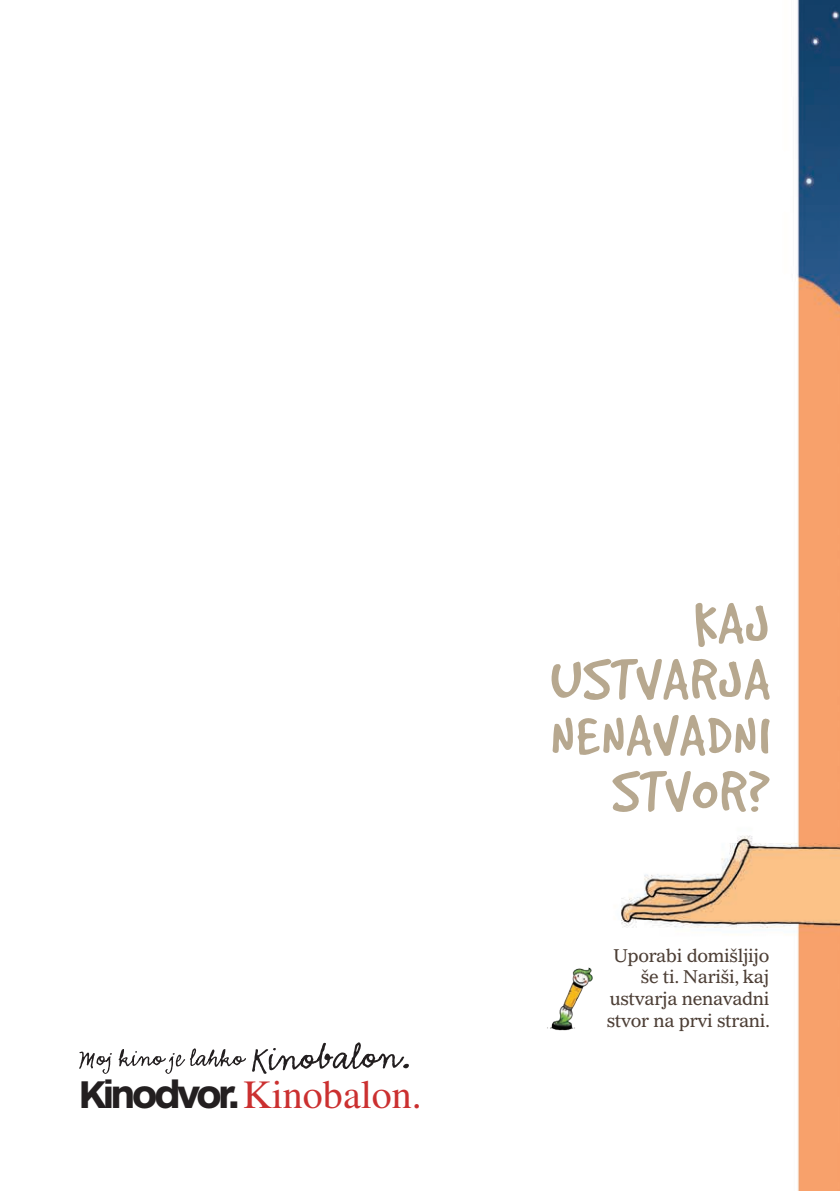
<style>
.page{position:relative;width:840px;height:1191px;background:#fff}
.page>*{position:absolute;margin:0;border:0;box-sizing:border-box;transform-origin:0 0}
.t1{font:64px/56px "Good Dog OT";letter-spacing:.02em;color:#b7a88f;text-align:right}
.t2{font:40px "Times OT";color:#cb3030}
.t3{font:18px/21.6px "Gazette OT";letter-spacing:-.02em;color:#4d3f36;text-align:right}
.s1{font-family:"Maquette OT";font-weight:700;color:#231f20}
</style>
<div class="page">
<svg style="left:252px;top:1042px;width:156px;height:31px"></svg>
<svg style="left:118px;top:1048px;width:128px;height:25px"></svg>
<svg style="left:79px;top:1051px;width:33px;height:22px"></svg>
<img style="left:621px;top:0;width:218px;height:1191px">
<img style="left:547px;top:967px;width:46px;height:64px">
<h2 class="t2" style="left:79px;top:1072px;width:344px"><span class="s1">Kinodvor.</span> Kinobalon.</h2>
<h1 class="t1" style="left:550px;top:592px;width:221px">KAJ<br>USTVARJA<br>NENAVADNI<br>STVOR?</h1>
<p class="t3" style="left:606px;top:944px;width:165px">Uporabi domišljijo še ti. Nariši, kaj ustvarja nenavadni stvor na prvi strani.</p>
</div>
